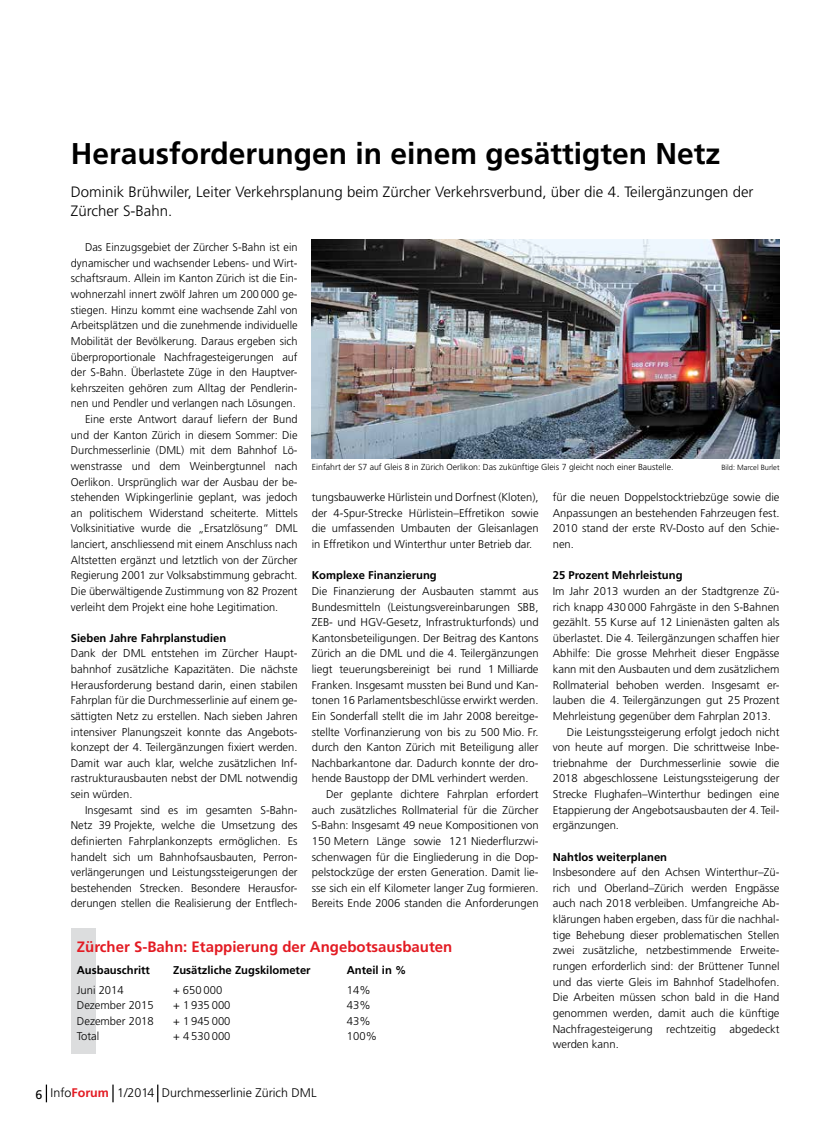
<style>
.page{position:relative;width:815px;height:1134px;background:#fff}
.page>*{position:absolute;margin:0;border:0;box-sizing:border-box;transform-origin:0 0}
.t1{font:700 30px "Frutiger";color:#000}
.t2{font:300 15px/19.4px "Frutiger";color:#000}
.t3{font:700 15px "Frutiger";color:#e31b23}
.t4{font:300 12.5px "Frutiger";color:#000}
.t5{font:300 11.25px/15.6px "Frutiger";color:#000;text-align:justify}
.t6{font:700 11.25px "Frutiger";color:#000}
.t7{font:300 8.75px "Frutiger";color:#000}
.t8{font:300 7.5px "Frutiger";color:#000}
.s1{font-weight:400}
.s2{font-weight:700;color:#e31b23}
</style>
<div class="page">
<div style="left:71px;top:928px;width:24px;height:125px;background:#dcddde"></div>
<img style="left:312px;top:239px;width:468px;height:219px">
<svg style="left:46px;top:1084px;width:1px;height:18px"></svg>
<svg style="left:112px;top:1084px;width:2px;height:18px"></svg>
<svg style="left:157px;top:1084px;width:1px;height:18px"></svg>
<h1 class="t1" style="left:71px;top:136px;width:651px">Herausforderungen in einem gesättigten Netz</h1>
<h2 class="t2" style="left:71px;top:182px;width:684px">Dominik Brühwiler, Leiter Verkehrsplanung beim Zürcher Verkehrsverbund, über die 4. Teilergänzungen der<br>Zürcher S-Bahn.</h2>
<p class="t5" style="left:85px;top:240px;width:214px">Das Einzugsgebiet der Zürcher S-Bahn ist ein</p>
<p class="t5" style="left:71px;top:255px;width:228px">dynamischer und wachsender Lebens- und Wirt-</p>
<p class="t5" style="left:71px;top:271px;width:228px">schaftsraum. Allein im Kanton Zürich ist die Ein-</p>
<p class="t5" style="left:71px;top:286px;width:228px">wohnerzahl innert zwölf Jahren um 200 000 ge-</p>
<p class="t5" style="left:71px;top:302px;width:228px">stiegen. Hinzu kommt eine wachsende Zahl von</p>
<p class="t5" style="left:71px;top:318px;width:228px">Arbeitsplätzen und die zunehmende individuelle</p>
<p class="t5" style="left:71px;top:333px;width:228px">Mobilität der Bevölkerung. Daraus ergeben sich</p>
<p class="t5" style="left:71px;top:349px;width:228px">überproportionale Nachfragesteigerungen auf</p>
<p class="t5" style="left:71px;top:365px;width:228px">der S-Bahn. Überlastete Züge in den Hauptver-</p>
<p class="t5" style="left:71px;top:380px;width:228px">kehrszeiten gehören zum Alltag der Pendlerin-</p>
<p class="t5" style="left:71px;top:396px;width:226px">nen und Pendler und verlangen nach Lösungen.</p>
<p class="t5" style="left:85px;top:411px;width:214px">Eine erste Antwort darauf liefern der Bund</p>
<p class="t5" style="left:71px;top:427px;width:228px">und der Kanton Zürich in diesem Sommer: Die</p>
<p class="t5" style="left:71px;top:443px;width:228px">Durchmesserlinie (DML) mit dem Bahnhof Lö-</p>
<p class="t5" style="left:71px;top:458px;width:228px">wenstrasse und dem Weinbergtunnel nach</p>
<p class="t5" style="left:71px;top:474px;width:228px">Oerlikon. Ursprünglich war der Ausbau der be-</p>
<p class="t5" style="left:71px;top:490px;width:228px">stehenden Wipkingerlinie geplant, was jedoch</p>
<p class="t5" style="left:71px;top:505px;width:228px">an politischem Widerstand scheiterte. Mittels</p>
<p class="t5" style="left:71px;top:521px;width:228px">Volksinitiative wurde die „Ersatzlösung“ DML</p>
<p class="t5" style="left:71px;top:536px;width:228px">lanciert, anschliessend mit einem Anschluss nach</p>
<p class="t5" style="left:71px;top:552px;width:228px">Altstetten ergänzt und letztlich von der Zürcher</p>
<p class="t5" style="left:71px;top:568px;width:228px">Regierung 2001 zur Volksabstimmung gebracht.</p>
<p class="t5" style="left:71px;top:583px;width:228px">Die überwältigende Zustimmung von 82 Prozent</p>
<p class="t5" style="left:71px;top:599px;width:209px">verleiht dem Projekt eine hohe Legitimation.</p>
<p class="t6" style="left:71px;top:631px;width:157px">Sieben Jahre Fahrplanstudien</p>
<p class="t5" style="left:71px;top:646px;width:228px">Dank der DML entstehen im Zürcher Haupt&shy;bahnhof zusätzliche Kapazitäten. Die nächste Herausforderung bestand darin, einen stabilen Fahrplan für die Durchmesserlinie auf einem ge&shy;sättigten Netz zu erstellen. Nach sieben Jahren intensiver Planungszeit konnte das Angebots&shy;konzept der 4. Teilergänzungen fixiert werden.<br>Damit war auch klar, welche zusätzlichen Inf&shy;rastrukturausbauten nebst der DML notwendig sein würden.</p>
<p class="t5" style="left:71px;top:802px;width:228px;text-indent:14px">Insgesamt sind es im gesamten S-Bahn-Netz 39 Projekte, welche die Umsetzung des definierten Fahrplankonzepts ermöglichen. Es handelt sich um Bahnhofsausbauten, Perron&shy;verlängerungen und Leistungssteigerungen der bestehenden Strecken. Besondere Herausfor&shy;derungen stellen die Realisierung der Entflech-</p>
<p class="t7" style="left:312px;top:462px;width:363px">Einfahrt der S7 auf Gleis 8 in Zü rich Oerlikon: Das zukünftige Gleis 7 gleicht noch einer Baustelle.</p>
<p class="t8" style="left:721px;top:463px;width:60px">Bild: Marcel Burlet</p>
<p class="t5" style="left:312px;top:490px;width:228px">tungsbauwerke Hürlistein und Dorfnest (Kloten), der 4-Spur-Strecke Hürlistein–Effretikon sowie die umfassenden Umbauten der Gleisanlagen in Effretikon und Winterthur unter Betrieb dar.</p>
<p class="t6" style="left:312px;top:569px;width:127px">Komplexe Finanzierung</p>
<p class="t5" style="left:312px;top:583px;width:228px">Die Finanzierung der Ausbauten stammt aus</p>
<p class="t5" style="left:312px;top:599px;width:228px">Bundesmitteln (Leistungsvereinbarungen SBB,</p>
<p class="t5" style="left:312px;top:615px;width:228px">ZEB- und HGV-Gesetz, Infrastrukturfonds) und</p>
<p class="t5" style="left:312px;top:630px;width:228px">Kantonsbeteiligungen. Der Beitrag des Kantons</p>
<p class="t5" style="left:312px;top:646px;width:228px">Zürich an die DML und die 4. Teilergänzungen</p>
<p class="t5" style="left:312px;top:661px;width:228px">liegt teuerungsbereinigt bei rund 1 Milliarde</p>
<p class="t5" style="left:312px;top:677px;width:228px">Franken. Insgesamt mussten bei Bund und Kan-</p>
<p class="t5" style="left:312px;top:693px;width:228px">tonen 16 Parlamentsbeschlüsse erwirkt werden.</p>
<p class="t5" style="left:312px;top:708px;width:228px">Ein Sonderfall stellt die im Jahr 2008 bereitge-</p>
<p class="t5" style="left:312px;top:724px;width:228px">stellte Vorfinanzierung von bis zu 500 Mio. Fr.</p>
<p class="t5" style="left:312px;top:740px;width:228px">durch den Kanton Zürich mit Beteiligung aller</p>
<p class="t5" style="left:312px;top:755px;width:228px">Nachbarkantone dar. Dadurch konnte der dro-</p>
<p class="t5" style="left:312px;top:771px;width:218px">hende Baustopp der DML verhindert werden.</p>
<p class="t5" style="left:326px;top:786px;width:214px">Der geplante dichtere Fahrplan erfordert</p>
<p class="t5" style="left:312px;top:802px;width:228px">auch zusätzliches Rollmaterial für die Zürcher</p>
<p class="t5" style="left:312px;top:818px;width:228px">S-Bahn: Insgesamt 49 neue Kompositionen von</p>
<p class="t5" style="left:312px;top:833px;width:228px">150 Metern Länge sowie 121 Niederflurzwi-</p>
<p class="t5" style="left:312px;top:849px;width:228px">schenwagen für die Eingliederung in die Dop-</p>
<p class="t5" style="left:312px;top:865px;width:228px">pelstockzüge der ersten Generation. Damit lie-</p>
<p class="t5" style="left:312px;top:880px;width:228px">sse sich ein elf Kilometer langer Zug formieren.</p>
<p class="t5" style="left:312px;top:896px;width:228px">Bereits Ende 2006 standen die Anforderungen</p>
<p class="t5" style="left:553px;top:490px;width:228px">für die neuen Doppelstocktriebzüge sowie die Anpassungen an bestehenden Fahrzeugen fest.<br>2010 stand der erste RV-Dosto auf den Schie&shy;nen.</p>
<p class="t6" style="left:553px;top:569px;width:131px">25 Prozent Mehrleistung</p>
<p class="t5" style="left:553px;top:583px;width:228px">Im Jahr 2013 wurden an der Stadtgrenze Zü-</p>
<p class="t5" style="left:553px;top:599px;width:228px">rich knapp 430 000 Fahrgäste in den S-Bahnen</p>
<p class="t5" style="left:553px;top:615px;width:228px">gezählt. 55 Kurse auf 12 Linienästen galten als</p>
<p class="t5" style="left:553px;top:630px;width:228px">überlastet. Die 4. Teilergänzungen schaffen hier</p>
<p class="t5" style="left:553px;top:646px;width:228px">Abhilfe: Die grosse Mehrheit dieser Engpässe</p>
<p class="t5" style="left:553px;top:661px;width:228px">kann mit den Ausbauten und dem zusätzlichem</p>
<p class="t5" style="left:553px;top:677px;width:228px">Rollmaterial behoben werden. Insgesamt er-</p>
<p class="t5" style="left:553px;top:693px;width:228px">lauben die 4. Teilergänzungen gut 25 Prozent</p>
<p class="t5" style="left:553px;top:708px;width:220px">Mehrleistung gegenüber dem Fahrplan 2013.</p>
<p class="t5" style="left:567px;top:724px;width:214px">Die Leistungssteigerung erfolgt jedoch nicht</p>
<p class="t5" style="left:553px;top:740px;width:228px">von heute auf morgen. Die schrittweise Inbe-</p>
<p class="t5" style="left:553px;top:755px;width:228px">triebnahme der Durchmesserlinie sowie die</p>
<p class="t5" style="left:553px;top:771px;width:228px">2018 abgeschlossene Leistungssteigerung der</p>
<p class="t5" style="left:553px;top:786px;width:228px">Strecke Flughafen–Winterthur bedingen eine</p>
<p class="t5" style="left:553px;top:802px;width:228px">Etappierung der Angebotsausbauten der 4. Teil-</p>
<p class="t5" style="left:553px;top:818px;width:68px">ergänzungen.</p>
<p class="t6" style="left:553px;top:850px;width:116px">Nahtlos weiterplanen</p>
<p class="t5" style="left:553px;top:865px;width:228px">Insbesondere auf den Achsen Winterthur–Zü&shy;rich und Oberland–Zürich werden Engpässe auch nach 2018 verbleiben. Umfangreiche Ab&shy;klärungen haben ergeben, dass für die nachhal&shy;tige Behebung dieser problematischen Stellen zwei zusätzliche, netzbestimmende Erweite&shy;rungen erforderlich sind: der Brüttener Tunnel und das vierte Gleis im Bahnhof Stadelhofen.<br>Die Arbeiten müssen schon bald in die Hand genommen werden, damit auch die künftige Nachfragesteigerung rechtzeitig abgedeckt werden kann.</p>
<h2 class="t3" style="left:77px;top:938px;width:377px">Zürcher S-Bahn: Etappierung der Angebotsausbauten</h2>
<p class="t6" style="left:77px;top:964px;width:75px">Ausbauschritt</p>
<p class="t6" style="left:173px;top:964px;width:139px">Zusätzliche Zugskilometer</p>
<p class="t6" style="left:347px;top:964px;width:61px">Anteil in %</p>
<p class="t5" style="left:77px;top:982px;width:48px">Juni 2014</p>
<p class="t5" style="left:173px;top:982px;width:51px">+ 650 000</p>
<p class="t5" style="left:347px;top:982px;width:25px">14%</p>
<p class="t5" style="left:77px;top:998px;width:78px">Dezember 2015</p>
<p class="t5" style="left:173px;top:998px;width:59px">+ 1 935 000</p>
<p class="t5" style="left:347px;top:998px;width:25px">43%</p>
<p class="t5" style="left:77px;top:1013px;width:78px">Dezember 2018</p>
<p class="t5" style="left:173px;top:1013px;width:59px">+ 1 945 000</p>
<p class="t5" style="left:347px;top:1013px;width:25px">43%</p>
<p class="t5" style="left:77px;top:1029px;width:24px">Total</p>
<p class="t5" style="left:173px;top:1029px;width:59px">+ 4 530 000</p>
<p class="t5" style="left:347px;top:1029px;width:32px">100%</p>
<p class="t4" style="left:35px;top:1086px;width:283px"><span class="s1">6</span> Info<span class="s2">Forum</span> 1/2014 Durchmesserlinie Zürich DML</p>
</div>
